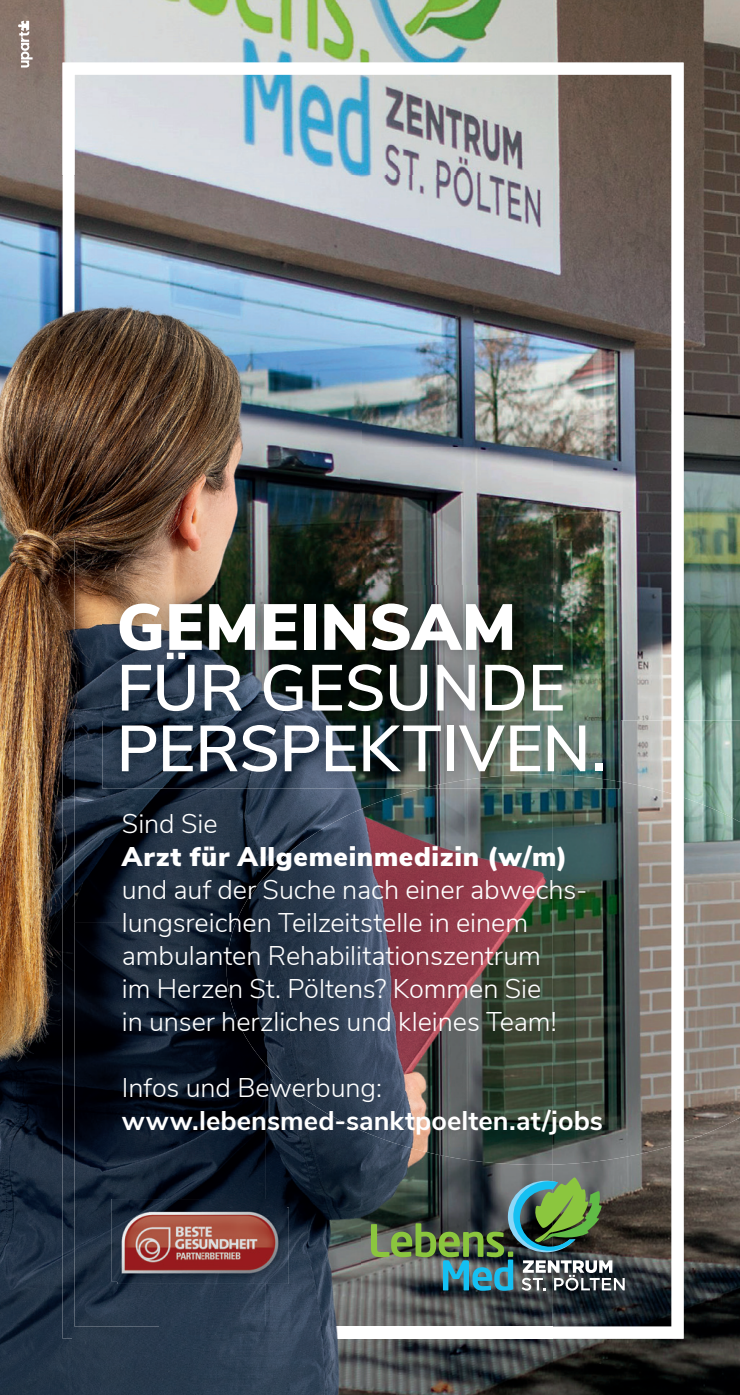
<style>
.page{position:relative;width:740px;height:1395px;background:#fff}
.page>*{position:absolute;margin:0;border:0;box-sizing:border-box;transform-origin:0 0}
.t1{font:600 64.8px/60.6px "Nunito Sans";letter-spacing:-.005em;color:#fff}
.t2{font:900 64.8px "Nunito Sans";letter-spacing:.005em;color:#fff}
.t3{font:300 27px/33px "Nunito Sans";color:#fff}
.t4{font:700 27px "Nunito Sans";letter-spacing:.005em;color:#fff}
.t5{font:900 27px "Nunito Sans";letter-spacing:.025em;color:#fff}
</style>
<div class="page">
<img style="left:0;top:0;width:740px;height:720px">
<img style="left:552px;top:720px;width:188px;height:674px">
<img style="left:683px;top:781px;width:57px;height:383px">
<img style="left:63px;top:63px;width:620px;height:1275px">
<img style="left:75px;top:175px;width:286px;height:454px">
<img style="left:361px;top:175px;width:191px;height:410px">
<img style="left:75px;top:629px;width:27px;height:91px">
<img style="left:75px;top:720px;width:152px;height:202px">
<img style="left:160px;top:922px;width:105px;height:404px">
<img style="left:265px;top:1164px;width:96px;height:162px">
<img style="left:361px;top:1164px;width:191px;height:162px">
<img style="left:227px;top:788px;width:325px;height:376px">
<img style="left:0;top:175px;width:63px;height:545px">
<img style="left:0;top:720px;width:73px;height:674px">
<img style="left:73px;top:1338px;width:479px;height:56px">
<img style="left:63px;top:175px;width:12px;height:634px">
<img style="left:63px;top:809px;width:97px;height:529px">
<img style="left:160px;top:1326px;width:392px;height:12px">
<svg style="left:18px;top:21px;width:15px;height:46px"></svg>
<img style="left:117px;top:1207px;width:172px;height:76px">
<img style="left:111px;top:1199px;width:88px;height:82px">
<img style="left:199px;top:1199px;width:88px;height:8px">
<img style="left:117px;top:1207px;width:170px;height:74px">
<img style="left:371px;top:1176px;width:253px;height:114px">
<img style="left:552px;top:585px;width:68px;height:189px">
<img style="left:552px;top:774px;width:68px;height:14px">
<img style="left:102px;top:585px;width:450px;height:203px">
<svg style="left:0;top:0;width:5px;height:5px"></svg>
<h1 class="t2" style="left:117px;top:579px;width:401px">GEMEINSAM</h1>
<h1 class="t1" style="left:117px;top:654px;width:491px">FÜR GESUNDE<br>PERSPEKTIVEN.</h1>
<p class="t3" style="left:122px;top:805px;width:97px">Sind Sie</p>
<p class="t5" style="left:122px;top:837px;width:447px">Arzt für Allgemeinmedizin (w/m)</p>
<p class="t3" style="left:122px;top:871px;width:467px">und auf der Suche nach einer abwechs&shy;lungsreichen Teilzeitstelle in einem ambulanten Rehabilitationszentrum<br>im Herzen St. Pöltens? Kommen Sie<br>in unser herzliches und kleines Team!</p>
<p class="t3" style="left:122px;top:1069px;width:262px">Infos und Bewerbung:</p>
<p class="t4" style="left:122px;top:1101px;width:482px">www.lebensmed-sanktpoelten.at/jobs</p>
</div>
